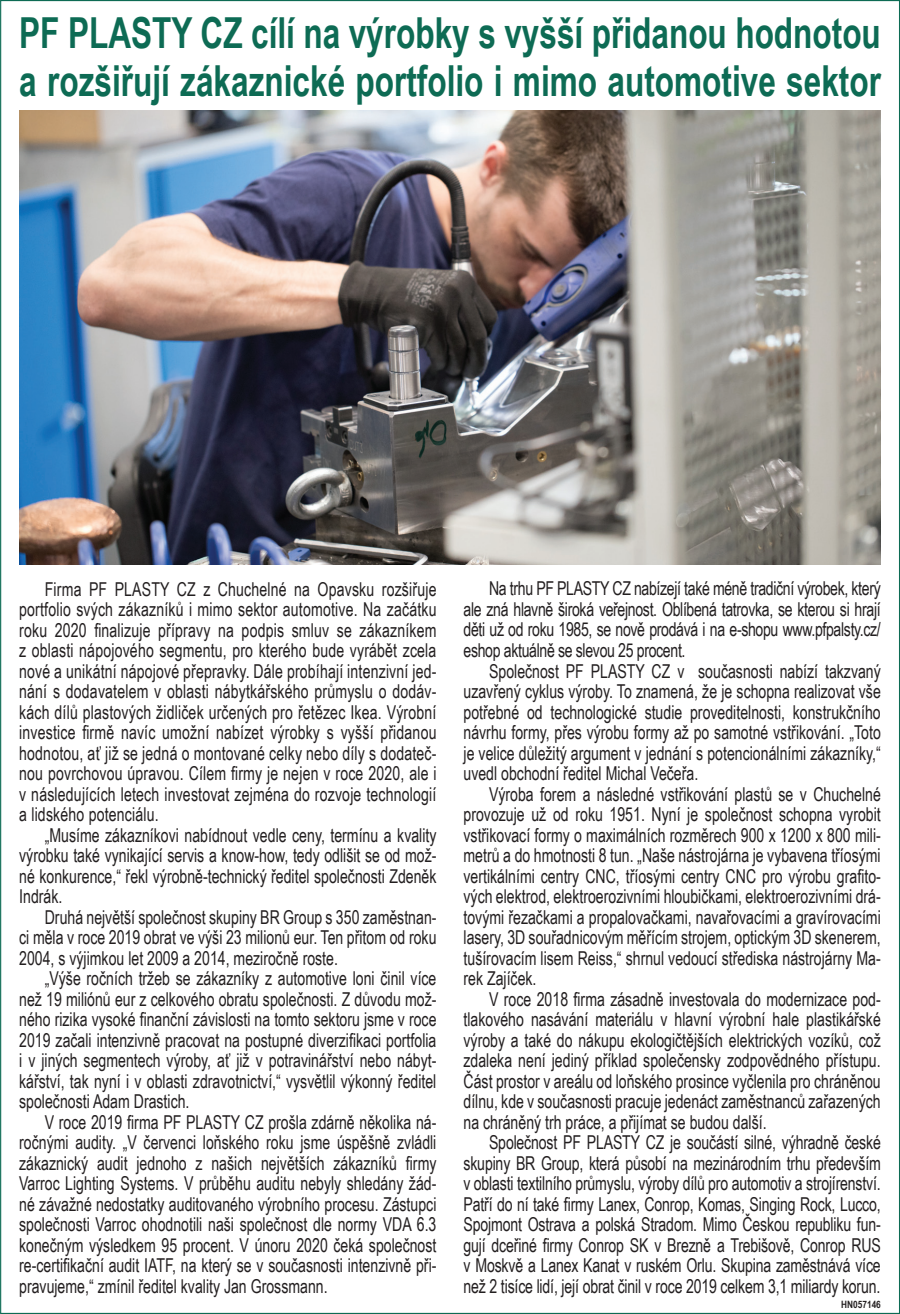
<style>
.page{position:relative;width:900px;height:1314px;background:#fff}
.page>*{position:absolute;margin:0;border:0;box-sizing:border-box;transform-origin:0 0}
.t1{font:700 42.75px/47.2px "Arial Narrow";color:#0d6b54;scale:.9 1}
.t2{font:19.12px/20.5px "Arial Narrow";color:#231f20;text-align:justify;scale:.9 1}
.t3{font:700 10.12px "Arial Narrow";color:#231f20}
</style>
<div class="page">
<img style="left:19px;top:110px;width:861px;height:454px">
<h1 class="t1" style="left:19px;top:8px;width:958px">PF PLASTY CZ cílí na výrobky s vyšší přidanou hodnotou a rozšiřují zákaznické portfolio i mimo automotive sektor</h1>
<p class="t2" style="left:19px;top:578px;width:465px;text-indent:26px">Firma PF PLASTY CZ z Chuchelné na Opavsku rozšiřuje portfolio svých zákazníků i mimo sektor automotive. Na začátku roku 2020 finalizuje přípravy na podpis smluv se zákazníkem z oblasti nápojového segmentu, pro kterého bude vyrábět zcela nové a unikátní nápojové přepravky. Dále probíhají intenzivní jed&shy;nání s dodavatelem v oblasti nábytkářského průmyslu o dodáv&shy;kách dílů plastových židliček určených pro řetězec Ikea. Výrobní investice firmě navíc umožní nabízet výrobky s vyšší přidanou hodnotou, ať již se jedná o montované celky nebo díly s dodateč&shy;nou povrchovou úpravou. Cílem firmy je nejen v roce 2020, ale i v následujících letech investovat zejména do rozvoje technologií a lidského potenciálu.</p>
<p class="t2" style="left:19px;top:824px;width:465px;text-indent:26px">„Musíme zákazníkovi nabídnout vedle ceny, termínu a kvality výrobku také vynikající servis a know-how, tedy odlišit se od mož&shy;né konkurence,“ řekl výrobně-technický ředitel společnosti Zdeněk Indrák.</p>
<p class="t2" style="left:19px;top:906px;width:465px;text-indent:26px">Druhá největší společnost skupiny BR Group s 350 zaměstnan&shy;ci měla v roce 2019 obrat ve výši 23 milionů eur. Ten přitom od roku 2004, s výjimkou let 2009 a 2014, meziročně roste.</p>
<p class="t2" style="left:19px;top:967px;width:465px;text-indent:26px">„Výše ročních tržeb se zákazníky z automotive loni činil více než 19 miliónů eur z celkového obratu společnosti. Z důvodu mož&shy;ného rizika vysoké finanční závislosti na tomto sektoru jsme v roce 2019 začali intenzivně pracovat na postupné diverzifikaci portfolia i v jiných segmentech výroby, ať již v potravinářství nebo nábyt&shy;kářství, tak nyní i v oblasti zdravotnictví,“ vysvětlil výkonný ředitel společnosti Adam Drastich.</p>
<p class="t2" style="left:19px;top:1111px;width:465px;text-indent:26px">V roce 2019 firma PF PLASTY CZ prošla zdárně několika ná&shy;ročnými audity. „V červenci loňského roku jsme úspěšně zvládli zákaznický audit jednoho z našich největších zákazníků firmy Varroc Lighting Systems. V průběhu auditu nebyly shledány žád&shy;né závažné nedostatky auditovaného výrobního procesu. Zástupci společnosti Varroc ohodnotili naši společnost dle normy VDA 6.3 konečným výsledkem 95 procent. V únoru 2020 čeká společnost re-certifikační audit IATF, na který se v současnosti intenzivně při&shy;pravujeme,“ zmínil ředitel kvality Jan Grossmann.</p>
<p class="t2" style="left:463px;top:578px;width:465px;text-indent:26px">Na trhu PF PLASTY CZ nabízejí také méně tradiční výrobek, který ale zná hlavně široká veřejnost. Oblíbená tatrovka, se kterou si hrají děti už od roku 1985, se nově prodává i na e-shopu www.pfpalsty.cz/ eshop aktuálně se slevou 25 procent.</p>
<p class="t2" style="left:463px;top:660px;width:465px;text-indent:26px">Společnost PF PLASTY CZ v současnosti nabízí takzvaný uzavřený cyklus výroby. To znamená, že je schopna realizovat vše potřebné od technologické studie proveditelnosti, konstrukčního návrhu formy, přes výrobu formy až po samotné vstřikování. „Toto je velice důležitý argument v jednání s potencionálními zákazníky,“ uvedl obchodní ředitel Michal Večeřa.</p>
<p class="t2" style="left:463px;top:783px;width:465px;text-indent:26px">Výroba forem a následné vstřikování plastů se v Chuchelné provozuje už od roku 1951. Nyní je společnost schopna vyrobit vstřikovací formy o maximálních rozměrech 900 x 1200 x 800 mili&shy;metrů a do hmotnosti 8 tun. „Naše nástrojárna je vybavena tříosými vertikálními centry CNC, tříosými centry CNC pro výrobu grafito&shy;vých elektrod, elektroerozivními hloubičkami, elektroerozivními drá&shy;tovými řezačkami a propalovačkami, navařovacími a gravírovacími lasery, 3D souřadnicovým měřícím strojem, optickým 3D skenerem, tušírovacím lisem Reiss,“ shrnul vedoucí střediska nástrojárny Ma&shy;rek Zajíček.</p>
<p class="t2" style="left:463px;top:988px;width:465px;text-indent:26px">V roce 2018 firma zásadně investovala do modernizace pod&shy;tlakového nasávání materiálu v hlavní výrobní hale plastikářské výroby a také do nákupu ekologičtějších elektrických vozíků, což zdaleka není jediný příklad společensky zodpovědného přístupu.<br>Část prostor v areálu od loňského prosince vyčlenila pro chráněnou dílnu, kde v současnosti pracuje jedenáct zaměstnanců zařazených na chráněný trh práce, a přijímat se budou další.</p>
<p class="t2" style="left:463px;top:1131px;width:465px;text-indent:26px">Společnost PF PLASTY CZ je součástí silné, výhradně české skupiny BR Group, která působí na mezinárodním trhu především v oblasti textilního průmyslu, výroby dílů pro automotiv a strojírenství.<br>Patří do ní také firmy Lanex, Conrop, Komas, Singing Rock, Lucco, Spojmont Ostrava a polská Stradom. Mimo Českou republiku fun&shy;gují dceřiné firmy Conrop SK v Brezně a Trebišově, Conrop RUS v Moskvě a Lanex Kanat v ruském Orlu. Skupina zaměstnává více než 2 tisíce lidí, její obrat činil v roce 2019 celkem 3,1 miliardy korun.</p>
<p class="t3" style="left:841px;top:1297px;width:41px">HN057146</p>
</div>
